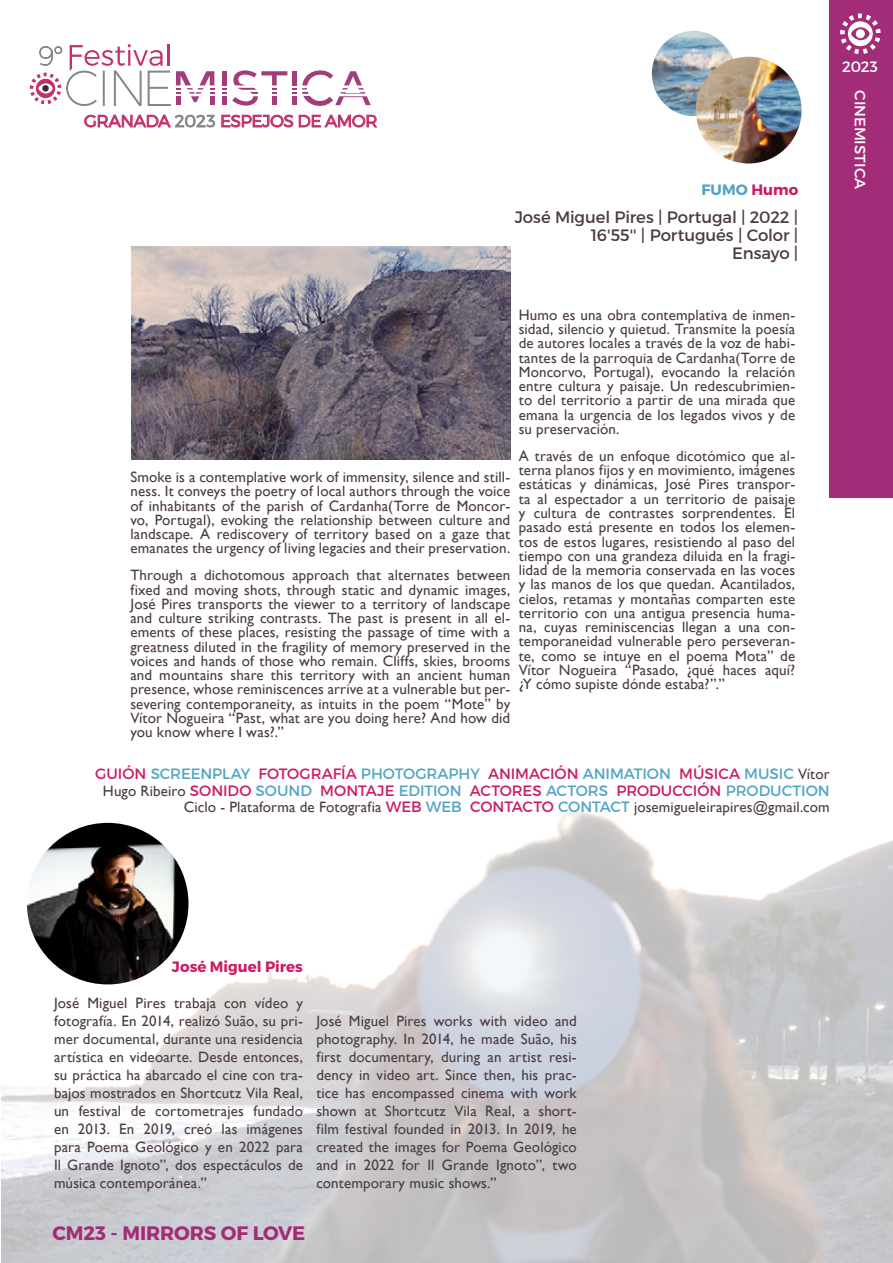
<style>
.page{position:relative;width:893px;height:1263px;background:#fff}
.page>*{position:absolute;margin:0;border:0;box-sizing:border-box;transform-origin:0 0}
.t1{font:700 19.5px "Montserrat";letter-spacing:-.01em;color:#a32c78}
.t2{font:300 16.8px "Montserrat";letter-spacing:-.02em;color:#c2316b}
.t3{font:16.5px/18px "Montserrat";letter-spacing:-.005em;color:#4c3b44;text-align:right}
.t4{font:15px/14.2px "Gill Sans";letter-spacing:.01em;color:#4c3b44;text-align:justify}
.t5{font:15px/16.5px "Montserrat";letter-spacing:-.005em;color:#51a5c3;text-align:center}
.t6{font:15px "Montserrat";letter-spacing:-.005em;color:#fff}
.t7{font:700 15px "Montserrat";color:#cb1c64}
.t8{font:700 15px "Montserrat";letter-spacing:.005em;color:#51a5c3}
.s1{color:#868686}
.s2{color:#cb1c64}
.s3{font-family:"Gill Sans";color:#4c3b44}
.s4{font-family:"Montserrat";color:#cb1c64}
.s5{font-family:"Montserrat";color:#51a5c3}
</style>
<div class="page">
<img style="left:1px;top:810px;width:892px;height:453px">
<div style="left:829px;top:0;width:64px;height:497px;background:#a32c78"></div>
<img style="left:652px;top:31px;width:80px;height:85px">
<img style="left:696px;top:57px;width:106px;height:106px">
<svg style="left:840px;top:13px;width:41px;height:41px"></svg>
<div style="left:856px;top:29px;width:9px;height:9px;background:#fff;border-radius:50%"></div>
<svg style="left:222px;top:88px;width:4px;height:17px"></svg>
<hr style="left:222px;top:71px;width:4px;height:14px;background:#a33d7a">
<svg style="left:232px;top:70px;width:139px;height:36px"></svg>
<svg style="left:222px;top:115px;width:71px;height:12px"></svg>
<svg style="left:299px;top:115px;width:78px;height:12px"></svg>
<svg style="left:30px;top:44px;width:184px;height:62px"></svg>
<svg style="left:84px;top:115px;width:131px;height:12px"></svg>
<img style="left:27px;top:823px;width:162px;height:161px;border-radius:81px">
<img style="left:132px;top:247px;width:378px;height:212px">
<p class="t2" style="left:84px;top:111px;width:295px">GRANADA <span class="s1">2023</span> ESPEJOS DE AMOR</p>
<p class="t8" style="left:701px;top:181px;width:98px">FUMO <span class="s2">Humo</span></p>
<p class="t3" style="left:515px;top:208px;width:285px">José Miguel Pires | Portugal | 2022 |<br>16'55'' | Portugués | Color |<br>Ensayo |</p>
<p class="t6" style="left:842px;top:58px;width:37px">2023</p>
<p class="t6" style="left:869px;top:90px;width:100px;rotate:90deg">CINEMISTICA</p>
<p class="t4" style="left:130px;top:470px;width:381px">Smoke is a contemplative work of immensity, silence and still&shy;ness. It conveys the poetry of local authors through the voice of inhabitants of the parish of Cardanha(Torre de Moncor&shy;vo, Portugal), evoking the relationship between culture and landscape. A rediscovery of territory based on a gaze that emanates the urgency of living legacies and their preservation.</p>
<p class="t4" style="left:130px;top:568px;width:381px">Through a dichotomous approach that alternates between fixed and moving shots, through static and dynamic images, José Pires transports the viewer to a territory of landscape and culture striking contrasts. The past is present in all el&shy;ements of these places, resisting the passage of time with a greatness diluted in the fragility of memory preserved in the voices and hands of those who remain. Cliffs, skies, brooms and mountains share this territory with an ancient human presence, whose reminiscences arrive at a vulnerable but per&shy;severing contemporaneity, as intuits in the poem “Mote” by Vítor Nogueira “Past, what are you doing here? And how did you know where I was?.”</p>
<p class="t4" style="left:519px;top:308px;width:278px">Humo es una obra contemplativa de inmen&shy;sidad, silencio y quietud. Transmite la poesía de autores locales a través de la voz de habi&shy;tantes de la parroquia de Cardanha(Torre de Moncorvo, Portugal), evocando la relación entre cultura y paisaje. Un redescubrimien&shy;to del territorio a partir de una mirada que emana la urgencia de los legados vivos y de su preservación.</p>
<p class="t4" style="left:519px;top:449px;width:278px">A través de un enfoque dicotómico que al&shy;terna planos fijos y en movimiento, imágenes estáticas y dinámicas, José Pires transpor&shy;ta al espectador a un territorio de paisaje y cultura de contrastes sorprendentes. El pasado está presente en todos los elemen&shy;tos de estos lugares, resistiendo al paso del tiempo con una grandeza diluida en la fragi&shy;lidad de la memoria conservada en las voces y las manos de los que quedan. Acantilados, cielos, retamas y montañas comparten este territorio con una antigua presencia huma&shy;na, cuyas reminiscencias llegan a una con&shy;temporaneidad vulnerable pero perseveran&shy;te, como se intuye en el poema Mota” de Vítor Nogueira “Pasado, ¿qué haces aquí? ¿Y cómo supiste dónde estaba?”.”</p>
<p class="t5" style="left:95px;top:766px;width:736px"><span class="s2">GUIÓN</span> SCREENPLAY <span class="s2">FOTOGRAFÍA</span> PHOTOGRAPHY <span class="s2">ANIMACIÓN</span> ANIMATION <span class="s2">MÚSICA</span> MUSIC <span class="s3">Vítor<br>Hugo Ribeiro</span> <span class="s2">SONIDO</span> SOUND <span class="s2">MONTAJE</span> EDITION <span class="s2">ACTORES</span> ACTORS <span class="s2">PRODUCCIÓN</span> PRODUCTION</p>
<p class="t4" style="left:184px;top:800px;width:647px">Ciclo - Plataforma de Fotografia <span class="s4">WEB</span> <span class="s5">WEB</span> <span class="s4">CONTACTO</span> <span class="s5">CONTACT</span> josemigueleirapires@gmail.com</p>
<p class="t7" style="left:172px;top:957px;width:133px">José Miguel Pires</p>
<p class="t4" style="left:54px;top:994px;width:251px;line-height:18px">José Miguel Pires trabaja con vídeo y fotografía. En 2014, realizó Suão, su pri&shy;mer documental, durante una residencia artística en videoarte. Desde entonces, su práctica ha abarcado el cine con tra&shy;bajos mostrados en Shortcutz Vila Real, un festival de cortometrajes fundado en 2013. En 2019, creó las imágenes para Poema Geológico y en 2022 para Il Grande Ignoto”, dos espectáculos de música contemporánea.”</p>
<p class="t4" style="left:316px;top:1012px;width:262px;line-height:18px">José Miguel Pires works with video and photography. In 2014, he made Suão, his first documentary, during an artist resi&shy;dency in video art. Since then, his prac&shy;tice has encompassed cinema with work shown at Shortcutz Vila Real, a short&shy;film festival founded in 2013. In 2019, he created the images for Poema Geológico and in 2022 for Il Grande Ignoto”, two contemporary music shows.”</p>
<h1 class="t1" style="left:52px;top:1221px;width:254px">CM23 - MIRRORS OF LOVE</h1>
</div>
